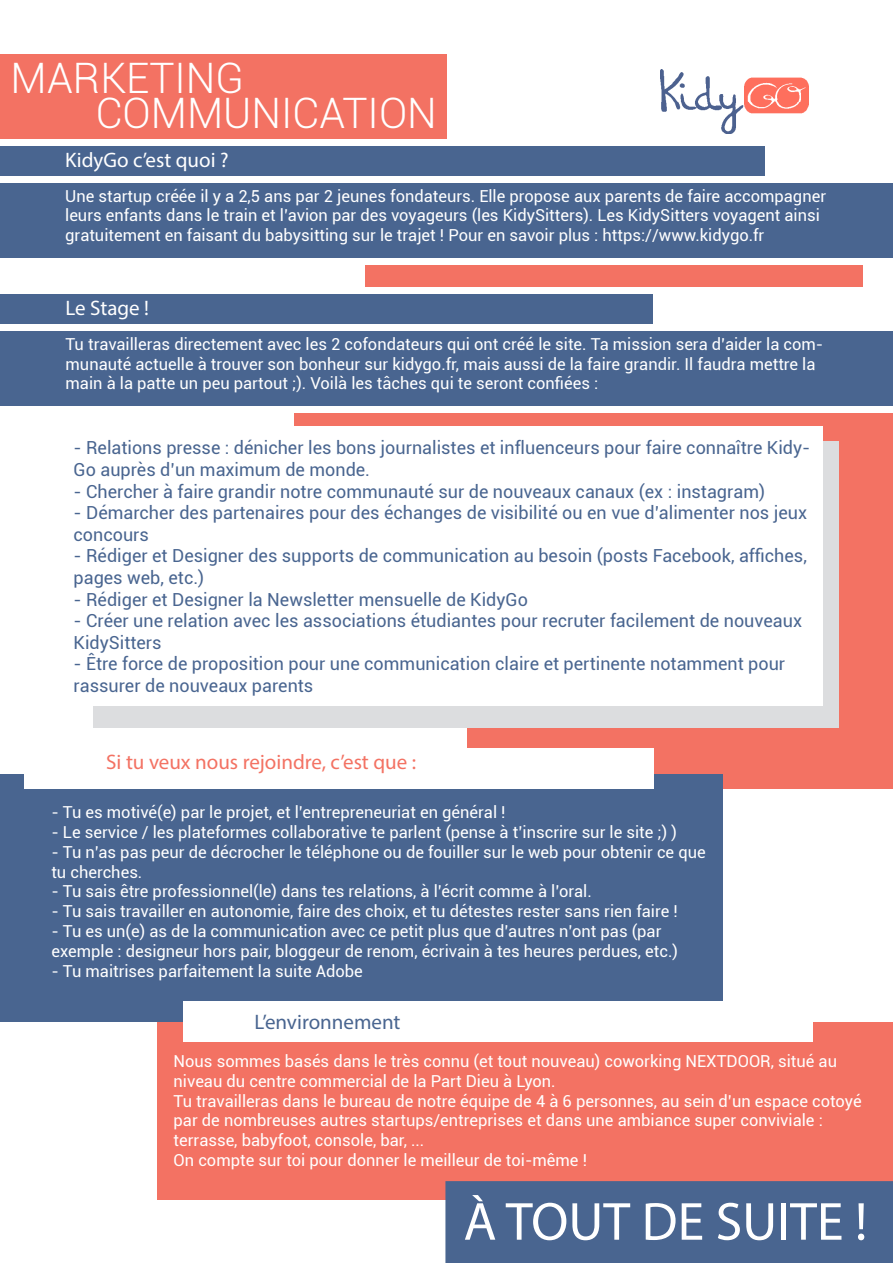
<style>
.page{position:relative;width:893px;height:1263px;background:#fff}
.page>*{position:absolute;margin:0;border:0;box-sizing:border-box;transform-origin:0 0}
.t1{font:54px "Myriad Pro";color:#fff}
.t2{font:300 42px "Roboto";color:#fff}
.t3{font:21px "Myriad Pro";color:#f37263}
.t4{font:21px "Myriad Pro";color:#fff}
.t5{font:21px "Myriad Pro";color:#496590}
.t6{font:18px/21.6px "Roboto";color:#496590}
.t7{font:16.5px/19.8px "Roboto";color:#fff}
</style>
<div class="page">
<div style="left:468px;top:651px;width:425px;height:138px;background:#f37263"></div>
<div style="left:0;top:183px;width:893px;height:75px;background:#496590"></div>
<div style="left:0;top:54px;width:447px;height:84px;background:#f37263"></div>
<div style="left:0;top:146px;width:764px;height:29px;background:#496590"></div>
<div style="left:365px;top:265px;width:498px;height:21px;background:#f37263"></div>
<div style="left:0;top:331px;width:893px;height:75px;background:#496590"></div>
<div style="left:0;top:294px;width:652px;height:30px;background:#496590"></div>
<div style="left:295px;top:413px;width:598px;height:238px;background:#f37263"></div>
<div style="left:0;top:775px;width:723px;height:247px;background:#496590"></div>
<div style="left:94px;top:441px;width:745px;height:286px;background:#dcdddf"></div>
<div style="left:69px;top:426px;width:754px;height:280px;background:#fff"></div>
<div style="left:24px;top:748px;width:629px;height:41px;background:#fff"></div>
<div style="left:157px;top:1022px;width:736px;height:177px;background:#f37263"></div>
<div style="left:183px;top:1001px;width:629px;height:41px;background:#fff"></div>
<div style="left:446px;top:1182px;width:447px;height:80px;background:#496590"></div>
<div style="left:445px;top:1181px;width:448px;height:82px;border:2px solid #496590"></div>
<img style="left:660px;top:69px;width:149px;height:64px">
<p class="t2" style="left:11px;top:49px;width:235px">MARKETING</p>
<p class="t2" style="left:96px;top:84px;width:343px">COMMUNICATION</p>
<p class="t4" style="left:65px;top:147px;width:165px">KidyGo c’est quoi ?</p>
<p class="t7" style="left:65px;top:185px;width:762px">Une startup créée il y a 2,5 ans par 2 jeunes fondateurs. Elle propose aux parents de faire accompagner leurs enfants dans le train et l’avion par des voyageurs (les KidySitters). Les KidySitters voyagent ainsi gratuitement en faisant du babysitting sur le trajet ! Pour en savoir plus : https://www.kidygo.fr</p>
<p class="t4" style="left:66px;top:295px;width:85px">Le Stage !</p>
<p class="t7" style="left:66px;top:333px;width:759px">Tu travailleras directement avec les 2 cofondateurs qui ont créé le site. Ta mission sera d’aider la com&shy;munauté actuelle à trouver son bonheur sur kidygo.fr, mais aussi de la faire grandir. Il faudra mettre la main à la patte un peu partout ;). Voilà les tâches qui te seront confiées :</p>
<p class="t6" style="left:74px;top:436px;width:738px">- Relations presse : dénicher les bons journalistes et influenceurs pour faire connaître Kidy-<br>Go auprès d’un maximum de monde.</p>
<p class="t6" style="left:74px;top:480px;width:693px">- Chercher à faire grandir notre communauté sur de nouveaux canaux (ex : instagram)</p>
<p class="t6" style="left:74px;top:501px;width:735px">- Démarcher des partenaires pour des échanges de visibilité ou en vue d’alimenter nos jeux concours</p>
<p class="t6" style="left:74px;top:544px;width:735px">- Rédiger et Designer des supports de communication au besoin (posts Facebook, affiches, pages web, etc.)</p>
<p class="t6" style="left:74px;top:588px;width:456px">- Rédiger et Designer la Newsletter mensuelle de KidyGo</p>
<p class="t6" style="left:74px;top:609px;width:730px">- Créer une relation avec les associations étudiantes pour recruter facilement de nouveaux<br>KidySitters</p>
<p class="t6" style="left:74px;top:652px;width:713px">- Être force de proposition pour une communication claire et pertinente notamment pour rassurer de nouveaux parents</p>
<p class="t3" style="left:106px;top:749px;width:311px">Si tu veux nous rejoindre, c’est que :</p>
<p class="t7" style="left:51px;top:802px;width:456px">- Tu es motivé(e) par le projet, et l’entrepreneuriat en général !</p>
<p class="t7" style="left:51px;top:822px;width:627px">- Le service / les plateformes collaborative te parlent (pense à t’inscrire sur le site ;) )</p>
<p class="t7" style="left:51px;top:841px;width:656px">- Tu n’as pas peur de décrocher le téléphone ou de fouiller sur le web pour obtenir ce que tu cherches.</p>
<p class="t7" style="left:51px;top:881px;width:542px">- Tu sais être professionnel(le) dans tes relations, à l’écrit comme à l’oral.</p>
<p class="t7" style="left:51px;top:901px;width:628px">- Tu sais travailler en autonomie, faire des choix, et tu détestes rester sans rien faire !</p>
<p class="t7" style="left:51px;top:921px;width:628px">- Tu es un(e) as de la communication avec ce petit plus que d’autres n’ont pas (par exemple : designeur hors pair, bloggeur de renom, écrivain à tes heures perdues, etc.)</p>
<p class="t7" style="left:51px;top:960px;width:313px">- Tu maitrises parfaitement la suite Adobe</p>
<p class="t5" style="left:255px;top:1009px;width:147px">L’environnement</p>
<p class="t7" style="left:174px;top:1050px;width:665px">Nous sommes basés dans le très connu (et tout nouveau) coworking NEXTDOOR, situé au niveau du centre commercial de la Part Dieu à Lyon.</p>
<p class="t7" style="left:174px;top:1090px;width:690px">Tu travailleras dans le bureau de notre équipe de 4 à 6 personnes, au sein d’un espace cotoyé par de nombreuses autres startups/entreprises et dans une ambiance super conviviale :</p>
<p class="t7" style="left:174px;top:1130px;width:252px">terrasse, babyfoot, console, bar, ...</p>
<p class="t7" style="left:174px;top:1149px;width:415px">On compte sur toi pour donner le meilleur de toi-même !</p>
<p class="t1" style="left:463px;top:1188px;width:405px">À TOUT DE SUITE !</p>
</div>
